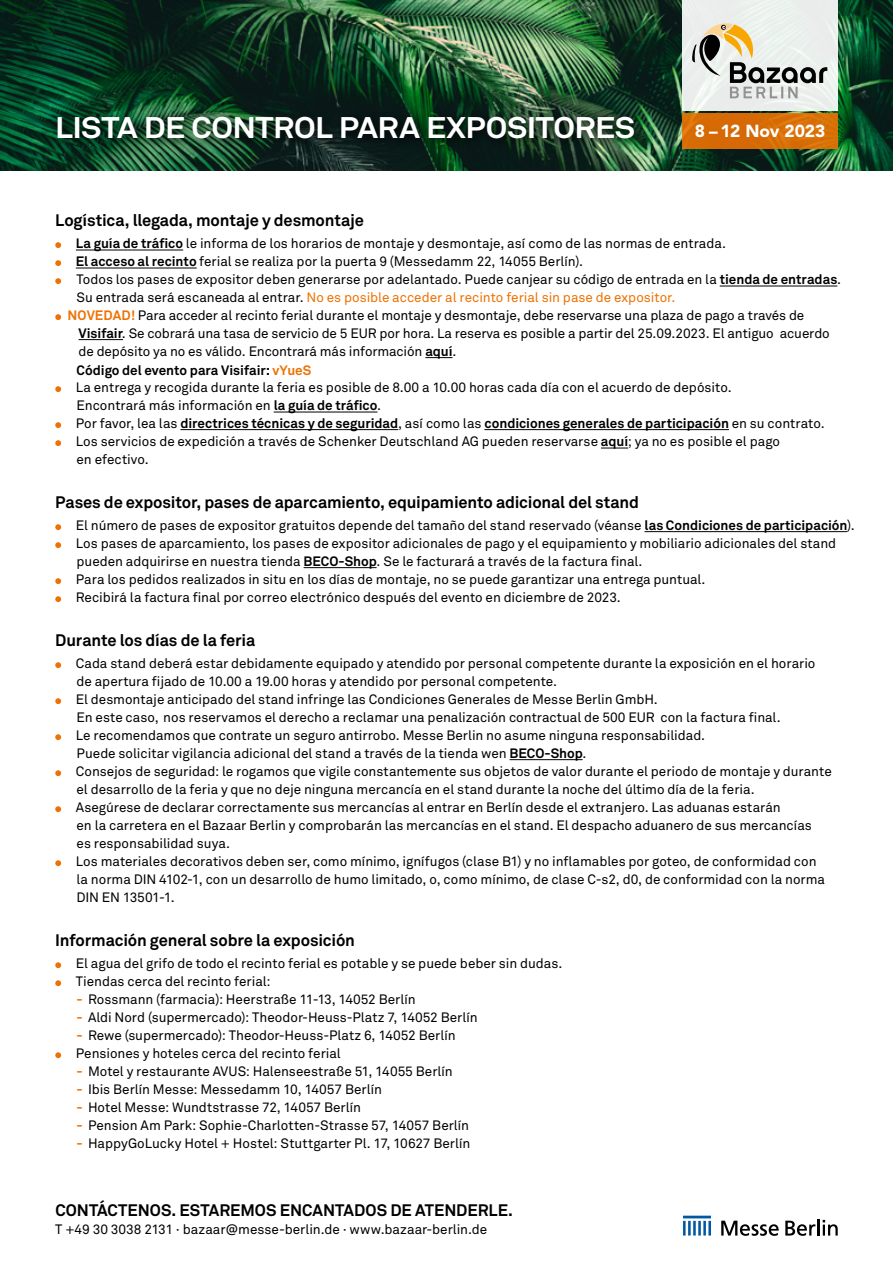
<style>
.page{position:relative;width:893px;height:1263px;background:#fff}
.page>*{position:absolute;margin:0;border:0;box-sizing:border-box;transform-origin:0 0}
.t1{font:700 29.55px "Akkurat Std";letter-spacing:-.015em;color:#fff;scale:1.09 1}
.t2{font:900 17.4px "Avenir LT Std";letter-spacing:-.01em;color:#fff}
.Absatzformat_2{font:700 16.5px "Akkurat Std";letter-spacing:-.01em;color:#000}
.Absatzformat_2-2{font:13.5px/18px "Akkurat Std";letter-spacing:-.005em;color:#000}
.Absatzformat_2-3{font:13.5px "Akkurat Std";color:#ee7203}
.Absatzformat_2-4{font:700 13.5px "Akkurat Std";letter-spacing:-.005em;color:#000}
.s1{font-weight:700}
.s2{color:#000}
.s3{font-weight:700;color:#ee7203}
.s4{color:#ee7203}
</style>
<div class="page">
<img style="left:0;top:0;width:893px;height:170px">
<div style="left:682px;top:114px;width:156px;height:35px;background:linear-gradient(to right,#d66905,#d97208)"></div>
<div style="left:682px;top:0;width:156px;height:110px;background:#eaeeec"></div>
<svg style="left:692px;top:20px;width:135px;height:78px"></svg>
<hr style="left:644px;top:531px;width:203px;height:1px;background:#000">
<hr style="left:304px;top:567px;width:73px;height:1px;background:#000">
<hr style="left:510px;top:759px;width:73px;height:1px;background:#000">
<svg style="left:55px;top:242px;width:6px;height:6px"></svg>
<svg style="left:55px;top:260px;width:6px;height:6px"></svg>
<svg style="left:55px;top:278px;width:6px;height:6px"></svg>
<svg style="left:55px;top:314px;width:6px;height:6px"></svg>
<svg style="left:55px;top:386px;width:6px;height:6px"></svg>
<svg style="left:55px;top:422px;width:6px;height:6px"></svg>
<svg style="left:55px;top:440px;width:6px;height:6px"></svg>
<svg style="left:55px;top:524px;width:6px;height:6px"></svg>
<svg style="left:55px;top:542px;width:6px;height:6px"></svg>
<svg style="left:55px;top:578px;width:6px;height:6px"></svg>
<svg style="left:55px;top:596px;width:6px;height:6px"></svg>
<svg style="left:55px;top:662px;width:6px;height:6px"></svg>
<svg style="left:55px;top:698px;width:6px;height:6px"></svg>
<svg style="left:55px;top:734px;width:6px;height:6px"></svg>
<svg style="left:55px;top:770px;width:6px;height:6px"></svg>
<svg style="left:55px;top:806px;width:6px;height:6px"></svg>
<svg style="left:55px;top:860px;width:6px;height:6px"></svg>
<svg style="left:55px;top:962px;width:6px;height:6px"></svg>
<svg style="left:55px;top:980px;width:6px;height:6px"></svg>
<svg style="left:55px;top:1052px;width:6px;height:6px"></svg>
<div style="left:53px;top:112px;width:592px;height:37px;background:#000;opacity:.75"></div>
<hr style="left:817px;top:1219px;width:3px;height:16px;background:#000">
<svg style="left:823px;top:1220px;width:15px;height:15px"></svg>
<svg style="left:785px;top:1221px;width:30px;height:15px"></svg>
<svg style="left:721px;top:1221px;width:58px;height:15px"></svg>
<hr style="left:683px;top:1216px;width:28px;height:2px;background:#0058a2">
<hr style="left:683px;top:1221px;width:3px;height:14px;background:#0058a2">
<hr style="left:688px;top:1221px;width:3px;height:14px;background:#0058a2">
<hr style="left:693px;top:1221px;width:3px;height:14px;background:#0058a2">
<hr style="left:698px;top:1221px;width:3px;height:14px;background:#0058a2">
<hr style="left:703px;top:1221px;width:3px;height:14px;background:#0058a2">
<hr style="left:708px;top:1221px;width:3px;height:14px;background:#0058a2">
<hr style="left:76px;top:250px;width:107px;height:1px;background:#000">
<hr style="left:76px;top:268px;width:121px;height:1px;background:#000">
<hr style="left:720px;top:286px;width:117px;height:1px;background:#000">
<hr style="left:79px;top:339px;width:44px;height:1px;background:#000">
<svg style="left:425px;top:357px;width:28px;height:1px"></svg>
<hr style="left:274px;top:412px;width:103px;height:1px;background:#000">
<hr style="left:180px;top:429px;width:218px;height:1px;background:#000">
<hr style="left:484px;top:429px;width:245px;height:1px;background:#000">
<svg style="left:601px;top:448px;width:27px;height:1px"></svg>
<p class="t1" style="left:55px;top:109px;width:533px">LISTA DE CONTROL PARA EXPOSITORES</p>
<p class="t2" style="left:695px;top:121px;width:132px">8 – 12 Nov 2023</p>
<p class="Absatzformat_2" style="left:55px;top:210px;width:310px">Logística, llegada, montaje y desmontaje</p>
<p class="Absatzformat_2-2" style="left:76px;top:234px;width:652px"><span class="s1">La guía de tráfico</span> le informa de los horarios de montaje y desmontaje, así como de las normas de entrada.</p>
<p class="Absatzformat_2-2" style="left:76px;top:252px;width:509px"><span class="s1">El acceso al recinto</span> ferial se realiza por la puerta 9 (Messedamm 22, 14055 Berlín).</p>
<p class="Absatzformat_2-2" style="left:77px;top:270px;width:766px">Todos los pases de expositor deben generarse por adelantado. Puede canjear su código de entrada en la <span class="s1">tienda de entradas</span>.</p>
<p class="Absatzformat_2-3" style="left:77px;top:289px;width:600px"><span class="s2">Su entrada será escaneada al entrar.</span> No es posible acceder al recinto ferial sin pase de expositor.</p>
<p class="Absatzformat_2-2" style="left:68px;top:306px;width:738px"><span class="s3">NOVEDAD!</span> Para acceder al recinto ferial durante el montaje y desmontaje, debe reservarse una plaza de pago a través de</p>
<p class="Absatzformat_2-2" style="left:79px;top:324px;width:753px"><span class="s1">Visifair</span>. Se cobrará una tasa de servicio de 5 EUR por hora. La reserva es posible a partir del 25.09.2023. El antiguo acuerdo</p>
<p class="Absatzformat_2-2" style="left:79px;top:342px;width:379px">de depósito ya no es válido. Encontrará más información <span class="s1">aquí</span>.</p>
<p class="Absatzformat_2-4" style="left:77px;top:362px;width:236px">Código del evento para Visifair: <span class="s4">vYueS</span></p>
<p class="Absatzformat_2-2" style="left:76px;top:378px;width:750px">La entrega y recogida durante la feria es posible de 8.00 a 10.00 horas cada día con el acuerdo de depósito.<br>Encontrará más información en <span class="s1">la guía de tráfico</span>.<br>Por favor, lea las <span class="s1">directrices técnicas y de seguridad</span>, así como las <span class="s1">condiciones generales de participación</span> en su contrato.<br>Los servicios de expedición a través de Schenker Deutschland AG pueden reservarse <span class="s1">aquí</span>; ya no es posible el pago<br>en efectivo.</p>
<p class="Absatzformat_2" style="left:55px;top:492px;width:585px">Pases de expositor, pases de aparcamiento, equipamiento adicional del stand</p>
<p class="Absatzformat_2-2" style="left:76px;top:516px;width:780px">El número de pases de expositor gratuitos depende del tamaño del stand reservado (véanse <span class="s1">las Condiciones de participación</span>).</p>
<p class="Absatzformat_2-2" style="left:76px;top:534px;width:762px">Los pases de aparcamiento, los pases de expositor adicionales de pago y el equipamiento y mobiliario adicionales del stand pueden adquirirse en nuestra tienda <span class="s1">BECO-Shop</span>. Se le facturará a través de la factura final.</p>
<p class="Absatzformat_2-2" style="left:76px;top:570px;width:631px">Para los pedidos realizados in situ en los días de montaje, no se puede garantizar una entrega puntual.</p>
<p class="Absatzformat_2-2" style="left:76px;top:588px;width:546px">Recibirá la factura final por correo electrónico después del evento en diciembre de 2023.</p>
<p class="Absatzformat_2" style="left:55px;top:630px;width:202px">Durante los días de la feria</p>
<p class="Absatzformat_2-2" style="left:76px;top:654px;width:741px">Cada stand deberá estar debidamente equipado y atendido por personal competente durante la exposición en el horario de apertura fijado de 10.00 a 19.00 horas y atendido por personal competente.</p>
<p class="Absatzformat_2-2" style="left:76px;top:690px;width:706px">El desmontaje anticipado del stand infringe las Condiciones Generales de Messe Berlin GmbH.<br>En este caso, nos reservamos el derecho a reclamar una penalización contractual de 500 EUR con la factura final.</p>
<p class="Absatzformat_2-2" style="left:76px;top:726px;width:631px">Le recomendamos que contrate un seguro antirrobo. Messe Berlin no asume ninguna responsabilidad.<br>Puede solicitar vigilancia adicional del stand a través de la tienda wen <span class="s1">BECO-Shop</span>.</p>
<p class="Absatzformat_2-2" style="left:76px;top:762px;width:757px">Consejos de seguridad: le rogamos que vigile constantemente sus objetos de valor durante el periodo de montaje y durante el desarrollo de la feria y que no deje ninguna mercancía en el stand durante la noche del último día de la feria.</p>
<p class="Absatzformat_2-2" style="left:76px;top:798px;width:738px">Asegúrese de declarar correctamente sus mercancías al entrar en Berlín desde el extranjero. Las aduanas estarán<br>en la carretera en el Bazaar Berlin y comprobarán las mercancías en el stand. El despacho aduanero de sus mercancías es responsabilidad suya.</p>
<p class="Absatzformat_2-2" style="left:76px;top:852px;width:751px">Los materiales decorativos deben ser, como mínimo, ignífugos (clase B1) y no inflamables por goteo, de conformidad con la norma DIN 4102-1, con un desarrollo de humo limitado, o, como mínimo, de clase C-s2, d0, de conformidad con la norma<br>DIN EN 13501-1.</p>
<p class="Absatzformat_2" style="left:55px;top:930px;width:301px">Información general sobre la exposición</p>
<p class="Absatzformat_2-2" style="left:76px;top:954px;width:488px">El agua del grifo de todo el recinto ferial es potable y se puede beber sin dudas.</p>
<p class="Absatzformat_2-2" style="left:76px;top:972px;width:196px">Tiendas cerca del recinto ferial:</p>
<p class="Absatzformat_2-2" style="left:77px;top:990px;width:341px"><span class="s3">-</span> Rossmann (farmacia): Heerstraße 11-13, 14052 Berlín</p>
<p class="Absatzformat_2-2" style="left:77px;top:1008px;width:403px"><span class="s3">-</span> Aldi Nord (supermercado): Theodor-Heuss-Platz 7, 14052 Berlín</p>
<p class="Absatzformat_2-2" style="left:77px;top:1026px;width:381px"><span class="s3">-</span> Rewe (supermercado): Theodor-Heuss-Platz 6, 14052 Berlín</p>
<p class="Absatzformat_2-2" style="left:76px;top:1044px;width:267px">Pensiones y hoteles cerca del recinto ferial</p>
<p class="Absatzformat_2-2" style="left:77px;top:1062px;width:378px"><span class="s3">-</span> Motel y restaurante AVUS: Halenseestraße 51, 14055 Berlín</p>
<p class="Absatzformat_2-2" style="left:77px;top:1080px;width:307px"><span class="s3">-</span> Ibis Berlín Messe: Messedamm 10, 14057 Berlín</p>
<p class="Absatzformat_2-2" style="left:77px;top:1098px;width:286px"><span class="s3">-</span> Hotel Messe: Wundtstrasse 72, 14057 Berlín</p>
<p class="Absatzformat_2-2" style="left:77px;top:1116px;width:394px"><span class="s3">-</span> Pension Am Park: Sophie-Charlotten-Strasse 57, 14057 Berlín</p>
<p class="Absatzformat_2-2" style="left:77px;top:1134px;width:395px"><span class="s3">-</span> HappyGoLucky Hotel + Hostel: Stuttgarter Pl. 17, 10627 Berlín</p>
<p class="Absatzformat_2" style="left:55px;top:1200px;width:459px">CONTÁCTENOS. ESTAREMOS ENCANTADOS DE ATENDERLE.</p>
<p class="Absatzformat_2-2" style="left:55px;top:1221px;width:434px">T +49 30 3038 2131 · bazaar@messe-berlin.de · www.bazaar-berlin.de</p>
</div>
